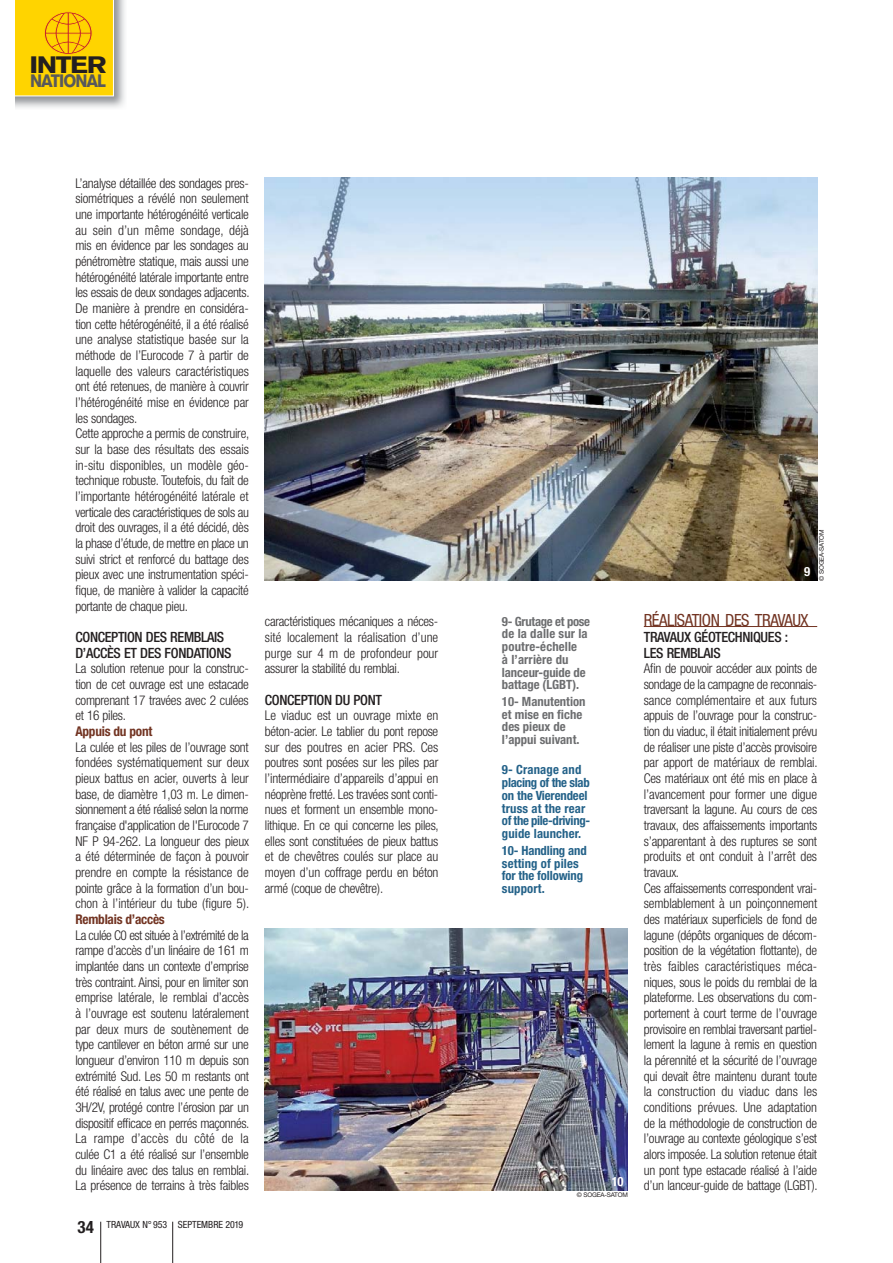
<style>
.page{position:relative;width:893px;height:1263px;background:#fff}
.page>*{position:absolute;margin:0;border:0;box-sizing:border-box;transform-origin:0 0}
.t1{font:900 23.4px "Akzidenz Grotesk";letter-spacing:-.05em;color:#231f20;scale:1.18 1}
.t2{font:900 17.7px "Akzidenz Grotesk";letter-spacing:-.06em;color:#58595b;scale:.92 1}
.t3{font:700 condensed 16.95px "Helvetica Neue";color:#231f20}
.t4{font:condensed 16.8px "Helvetica Neue";letter-spacing:-.03em;color:#723422}
.t5{font:500 condensed 14.1px/15.6px "Helvetica Neue";letter-spacing:-.025em;color:#231f20}
.t6{font:300 condensed 13.5px/15.6px "Helvetica Neue";letter-spacing:-.02em;color:#231f20;text-align:justify}
.t7{font:700 condensed 13.5px "Helvetica Neue";letter-spacing:-.02em;color:#723422}
.t8{font:700 condensed 12.75px/12.8px "Helvetica Neue";letter-spacing:-.01em;color:#246289}
.t9{font:700 condensed 12.75px/12.8px "Helvetica Neue";color:#6d6e70}
.t10{font:700 condensed 12.75px "Helvetica Neue";color:#fff}
.t11{font:condensed 9.9px "Helvetica Neue";color:#231f20}
.t12{font:6.3px "Helvetica Neue";letter-spacing:-.02em;color:#231f20}
</style>
<div class="page">
<hr style="left:172px;top:1222px;width:1px;height:41px;background:#231f20">
<hr style="left:100px;top:1222px;width:1px;height:41px;background:#231f20">
<img style="left:15px;top:0;width:110px;height:108px">
<svg style="left:15px;top:0;width:99px;height:96px;background:#fcce05"></svg>
<hr style="left:644px;top:626px;width:173px;height:1px;background:#723422">
<img style="left:265px;top:178px;width:552px;height:403px">
<img style="left:265px;top:929px;width:363px;height:262px">
<h1 class="t1" style="left:29px;top:56px;width:67px">INTER</h1>
<h2 class="t2" style="left:30px;top:74px;width:84px">NATIONAL</h2>
<p class="t6" style="left:75px;top:176px;width:176px;text-align:left">L’analyse détaillée des sondages pres&shy;siométriques a révélé non seulement une importante hétérogénéité verticale au sein d’un même sondage, déjà mis en évidence par les sondages au pénétromètre statique, mais aussi une hétérogénéité latérale importante entre les essais de deux sondages adjacents.<br>De manière à prendre en considéra&shy;tion cette hétérogénéité, il a été réalisé une analyse statistique basée sur la méthode de l’Eurocode 7 à partir de laquelle des valeurs caractéristiques ont été retenues, de manière à couvrir l’hétérogénéité mise en évidence par les sondages.<br>Cette approche a permis de construire, sur la base des résultats des essais in-situ disponibles, un modèle géo&shy;technique robuste. Toutefois, du fait de l’importante hétérogénéité latérale et verticale des caractéristiques de sols au droit des ouvrages, il a été décidé, dès la phase d’étude, de mettre en place un suivi strict et renforcé du battage des pieux avec une instrumentation spéci&shy;fique, de manière à valider la capacité portante de chaque pieu.</p>
<p class="t5" style="left:75px;top:630px;width:158px">CONCEPTION DES REMBLAIS<br>D’ACCÈS ET DES FONDATIONS</p>
<p class="t6" style="left:75px;top:662px;width:175px">La solution retenue pour la construc&shy;tion de cet ouvrage est une estacade comprenant 17 travées avec 2 culées et 16 piles.</p>
<p class="t7" style="left:75px;top:726px;width:78px">Appuis du pont</p>
<p class="t6" style="left:75px;top:740px;width:175px">La culée et les piles de l’ouvrage sont fondées systématiquement sur deux pieux battus en acier, ouverts à leur base, de diamètre 1,03 m. Le dimen&shy;sionnement a été réalisé selon la norme française d'application de l'Eurocode 7<br>NF P 94-262. La longueur des pieux a été déterminée de façon à pouvoir prendre en compte la résistance de pointe grâce à la formation d’un bou&shy;chon à l’intérieur du tube ( figure 5 ).</p>
<p class="t7" style="left:75px;top:914px;width:91px">Remblais d’accès</p>
<p class="t6" style="left:75px;top:928px;width:175px">La culée C0 est située à l’extrémité de la rampe d’accès d’un linéaire de 161 m implantée dans un contexte d’emprise très contraint. Ainsi, pour en limiter son emprise latérale, le remblai d’accès à l’ouvrage est soutenu latéralement par deux murs de soutènement de type cantilever en béton armé sur une longueur d’environ 110 m depuis son extrémité Sud. Les 50 m restants ont été réalisé en talus avec une pente de 3H / 2V, protégé contre l’érosion par un dispositif efficace en perrés maçonnés.<br>La rampe d’accès du côté de la culée C1 a été réalisé sur l’ensemble du linéaire avec des talus en remblai.<br>La présence de terrains à très faibles</p>
<p class="t3" style="left:78px;top:1221px;width:18px">34</p>
<p class="t11" style="left:107px;top:1221px;width:138px">TRAVAUX N° 953 SEPTEMBRE 2019</p>
<p class="t6" style="left:265px;top:615px;width:175px">caractéristiques mécaniques a néces&shy;sité localement la réalisation d’une purge sur 4 m de profondeur pour assurer la stabilité du remblai.</p>
<p class="t5" style="left:265px;top:693px;width:119px">CONCEPTION DU PONT</p>
<p class="t6" style="left:265px;top:709px;width:175px">Le viaduc est un ouvrage mixte en béton-acier. Le tablier du pont repose sur des poutres en acier PRS. Ces poutres sont posées sur les piles par l’intermédiaire d’appareils d’appui en néoprène fretté. Les travées sont conti&shy;nues et forment un ensemble mono&shy;lithique. En ce qui concerne les piles, elles sont constituées de pieux battus et de chevêtres coulés sur place au moyen d’un coffrage perdu en béton armé ( coque de chevêtre ).</p>
<p class="t9" style="left:502px;top:616px;width:90px">9- Grutage et pose de la dalle sur la poutre-échelle<br>à l’arrière du lanceur-guide de battage ( LGBT ).</p>
<p class="t9" style="left:502px;top:696px;width:85px">10- Manutention et mise en fiche des pieux de l’appui suivant.</p>
<p class="t8" style="left:502px;top:765px;width:90px">9- Cranage and placing of the slab on the Vierendeel truss at the rear of the pile-driving&shy;guide launcher.</p>
<p class="t8" style="left:502px;top:845px;width:86px">10- Handling and setting of piles for the following support.</p>
<p class="t10" style="left:612px;top:1176px;width:13px">10</p>
<p class="t12" style="left:577px;top:1193px;width:53px">© SOGEA-SATOM</p>
<p class="t10" style="left:804px;top:566px;width:8px">9</p>
<p class="t12" style="left:819px;top:581px;width:53px;rotate:-90deg">© SOGEA-SATOM</p>
<p class="t4" style="left:644px;top:614px;width:166px">RÉALISATION DES TRAVAUX</p>
<p class="t5" style="left:644px;top:630px;width:146px">TRAVAUX GÉOTECHNIQUES :<br>LES REMBLAIS</p>
<p class="t6" style="left:644px;top:662px;width:175px;text-align:left">Afin de pouvoir accéder aux points de sondage de la campagne de reconnais&shy;sance complémentaire et aux futurs appuis de l’ouvrage pour la construc&shy;tion du viaduc, il était initialement prévu de réaliser une piste d’accès provisoire par apport de matériaux de remblai.<br>Ces matériaux ont été mis en place à l’avancement pour former une digue traversant la lagune. Au cours de ces travaux, des affaissements importants s’apparentant à des ruptures se sont produits et ont conduit à l’arrêt des travaux.<br>Ces affaissements correspondent vrai&shy;semblablement à un poinçonnement des matériaux superficiels de fond de lagune ( dépôts organiques de décom&shy;position de la végétation flottante ), de très faibles caractéristiques méca&shy;niques, sous le poids du remblai de la plateforme. Les observations du com&shy;portement à court terme de l’ouvrage provisoire en remblai traversant partiel&shy;lement la lagune à remis en question la pérennité et la sécurité de l’ouvrage qui devait être maintenu durant toute la construction du viaduc dans les conditions prévues. Une adaptation de la méthodologie de construction de l’ouvrage au contexte géologique s’est alors imposée. La solution retenue était un pont type estacade réalisé à l’aide d’un lanceur-guide de battage ( LGBT ).</p>
</div>
